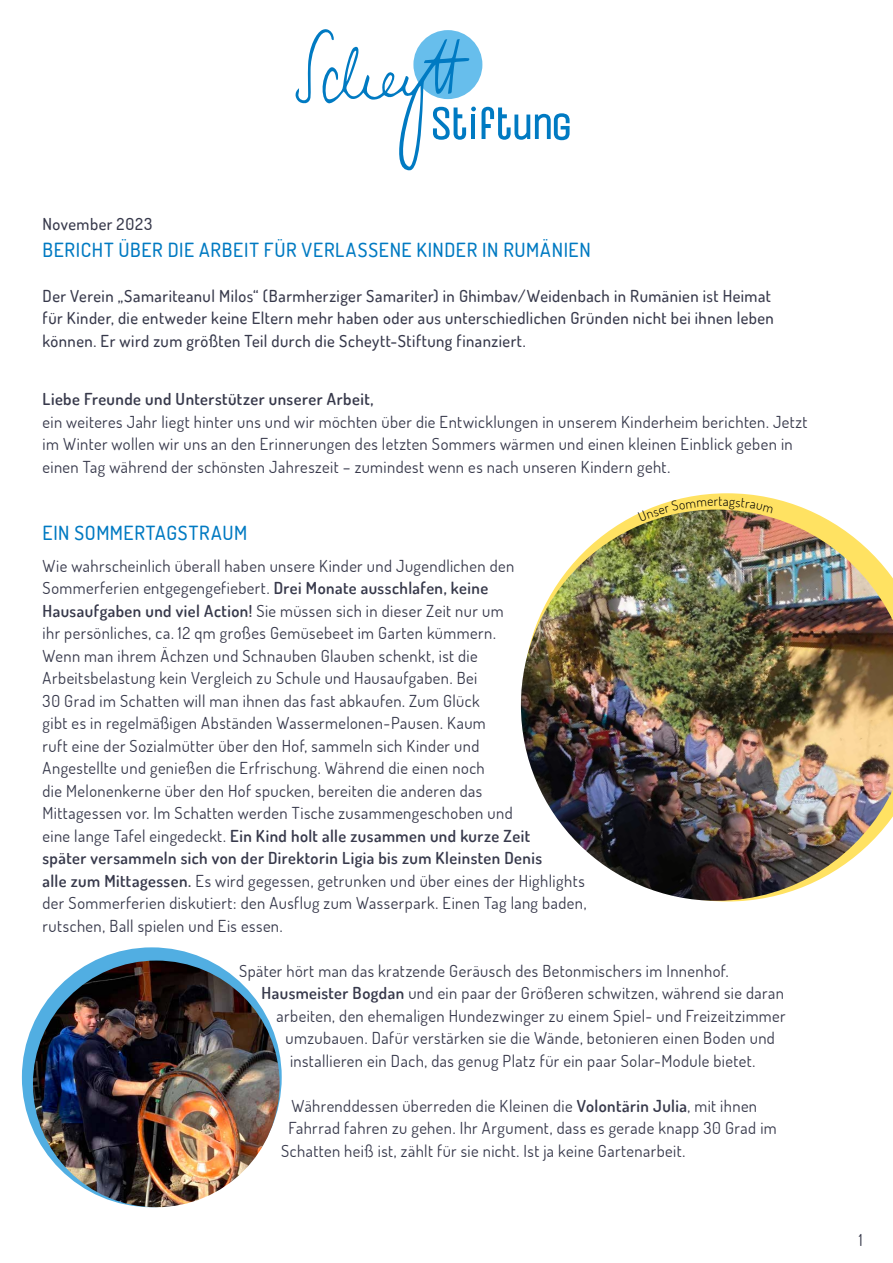
<style>
.page{position:relative;width:893px;height:1263px;background:#fff}
.page>*{position:absolute;margin:0;border:0;box-sizing:border-box;transform-origin:0 0}
.t1{font:500 19.5px "Dosis";letter-spacing:.035em;color:#007ac2}
.t2{font:16.5px/22.5px "Dosis";letter-spacing:.025em;color:#37394b}
.t3{font:500 16.5px/22.5px "Dosis";letter-spacing:.025em;color:#37394b}
.t4{font:600 16.5px "Dosis";letter-spacing:.025em;color:#37394b}
.t5{font:300 13.5px "Dosis";color:#000}
.s1{font-weight:600}
</style>
<div class="page">
<div style="left:413px;top:30px;width:69px;height:69px;background:#67beec;border-radius:50%"></div>
<svg style="left:296px;top:29px;width:180px;height:141px"></svg>
<svg style="left:482px;top:107px;width:88px;height:33px"></svg>
<div style="left:22px;top:947px;width:260px;height:260px;background:#51aee2;border-radius:50%"></div>
<img style="left:33px;top:960px;width:247px;height:247px;border-radius:123px">
<img style="left:521px;top:509px;width:372px;height:392px">
<img style="left:638px;top:498px;width:135px;height:24px">
<p class="t3" style="left:43px;top:212px;width:111px">November 2023</p>
<p class="t1" style="left:43px;top:237px;width:550px">BERICHT ÜBER DIE ARBEIT FÜR VERLASSENE KINDER IN RUMÄNIEN</p>
<p class="t3" style="left:43px;top:284px;width:733px">Der Verein „Samariteanul Milos“ (Barmherziger Samariter) in Ghimbav/Weidenbach in Rumänien ist Heimat für Kinder, die entweder keine Eltern mehr haben oder aus unterschiedlichen Gründen nicht bei ihnen leben können. Er wird zum größten Teil durch die Scheytt-Stiftung finanziert.</p>
<p class="t4" style="left:43px;top:388px;width:333px">Liebe Freunde und Unterstützer unserer Arbeit,</p>
<p class="t2" style="left:43px;top:410px;width:766px">ein weiteres Jahr liegt hinter uns und wir möchten über die Entwicklungen in unserem Kinderheim berichten. Jetzt im Winter wollen wir uns an den Erinnerungen des letzten Sommers wärmen und einen kleinen Einblick geben in einen Tag während der schönsten Jahreszeit – zumindest wenn es nach unseren Kindern geht.</p>
<p class="t5" style="left:719px;top:492px;width:5px">t</p>
<p class="t1" style="left:43px;top:520px;width:206px">EIN SOMMERTAGSTRAUM</p>
<p class="t2" style="left:43px;top:554px;width:546px">Wie wahrscheinlich überall haben unsere Kinder und Jugendlichen den Sommerferien entgegengefiebert. <span class="s1">Drei Monate ausschlafen, keine Hausaufgaben und viel Action!</span> Sie müssen sich in dieser Zeit nur um<br>ihr persönliches, ca. 12 qm großes Gemüsebeet im Garten kümmern.<br>Wenn man ihrem Ächzen und Schnauben Glauben schenkt, ist die Arbeitsbelastung kein Vergleich zu Schule und Hausaufgaben. Bei<br>30 Grad im Schatten will man ihnen das fast abkaufen. Zum Glück<br>gibt es in regelmäßigen Abständen Wassermelonen-Pausen. Kaum<br>ruft eine der Sozialmütter über den Hof, sammeln sich Kinder und<br>Angestellte und genießen die Erfrischung. Während die einen noch<br>die Melonenkerne über den Hof spucken, bereiten die anderen das<br>Mittagessen vor. Im Schatten werden Tische zusammengeschoben und<br>eine lange Tafel eingedeckt. <span class="s1">Ein Kind holt alle zusammen und kurze Zeit<br>später versammeln sich von der Direktorin Ligia bis zum Kleinsten Denis<br>alle zum Mittagessen.</span> Es wird gegessen, getrunken und über eines der Highlights der Sommerferien diskutiert: den Ausflug zum Wasserpark. Einen Tag lang baden, rutschen, Ball spielen und Eis essen.</p>
<p class="t2" style="left:239px;top:959px;width:491px">Später hört man das kratzende Geräusch des Betonmischers im Innenhof.</p>
<p class="t2" style="left:262px;top:981px;width:524px"><span class="s1">Hausmeister Bogdan</span> und ein paar der Größeren schwitzen, während sie daran</p>
<p class="t2" style="left:277px;top:1004px;width:511px">arbeiten, den ehemaligen Hundezwinger zu einem Spiel- und Freizeitzimmer</p>
<p class="t2" style="left:286px;top:1026px;width:491px">umzubauen. Dafür verstärken sie die Wände, betonieren einen Boden und</p>
<p class="t2" style="left:290px;top:1049px;width:467px">installieren ein Dach, das genug Platz für ein paar Solar-Module bietet.</p>
<p class="t2" style="left:292px;top:1094px;width:467px">Währenddessen überreden die Kleinen die <span class="s1">Volontärin Julia</span>, mit ihnen</p>
<p class="t2" style="left:289px;top:1116px;width:490px">Fahrrad fahren zu gehen. Ihr Argument, dass es gerade knapp 30 Grad im</p>
<p class="t2" style="left:281px;top:1139px;width:406px">Schatten heiß ist, zählt für sie nicht. Ist ja keine Gartenarbeit.</p>
<p class="t2" style="left:859px;top:1228px;width:5px">1</p>
</div>
